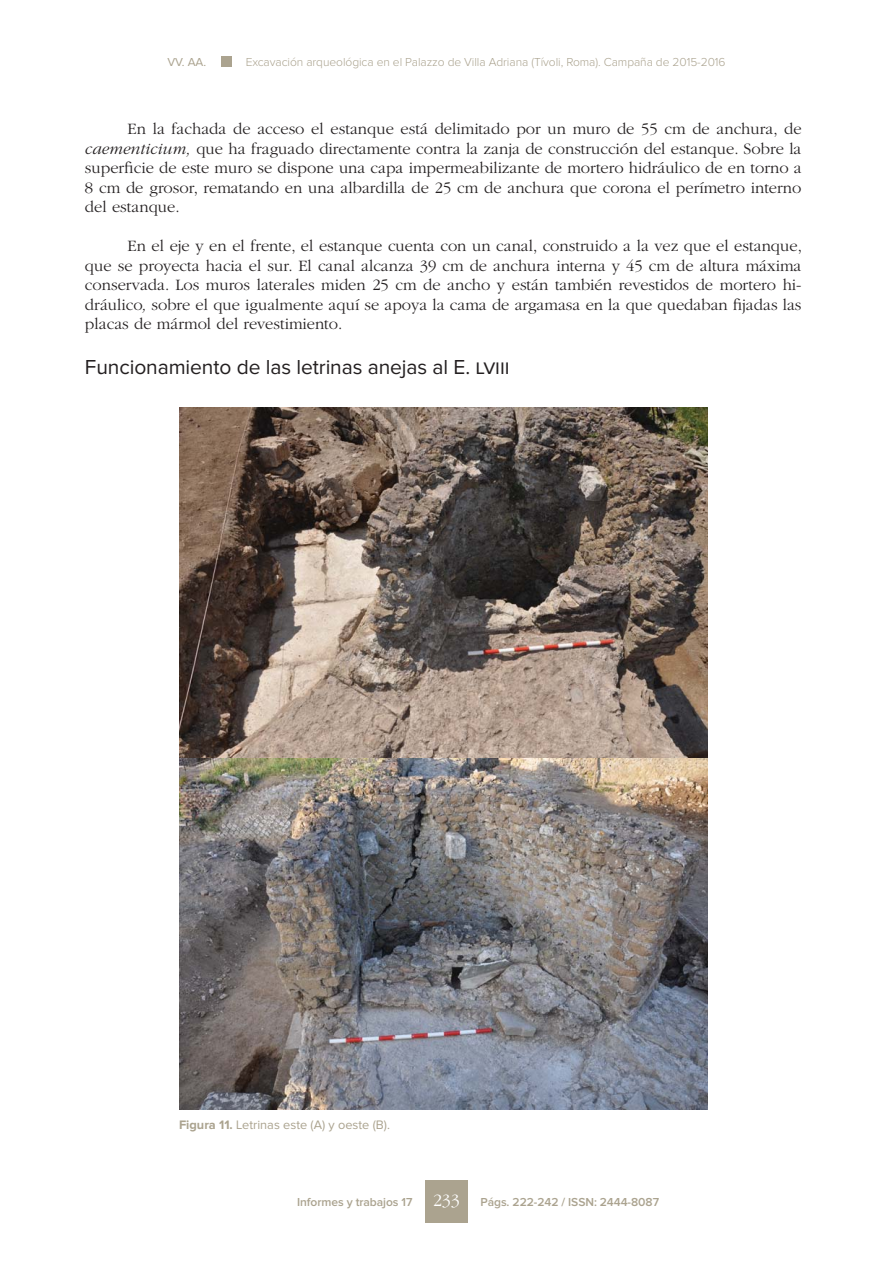
<style>
.page{position:relative;width:893px;height:1263px;background:#fff}
.page>*{position:absolute;margin:0;border:0;box-sizing:border-box;transform-origin:0 0}
.t1{font:21px "Proxima Nova";letter-spacing:-.005em;color:#231f20}
.t2{font:300 18px "ITC Garamond Std";color:#fff}
.t3{font:300 16.5px/19.5px "ITC Garamond Std";color:#231f20;text-align:justify}
.t4{font:12.75px "Proxima Nova";color:#aba38f}
.t5{font:300 12px "Proxima Nova";letter-spacing:-.005em;color:#aba38f}
.t6{font:600 12px "Proxima Nova";letter-spacing:-.005em;color:#aba38f}
.t7{font:12px "Proxima Nova";color:#aba38f}
.s1{font-style:italic}
.s2{font-weight:700}
</style>
<div class="page">
<div style="left:221px;top:57px;width:10px;height:10px;background:#aba38f"></div>
<div style="left:425px;top:1180px;width:43px;height:42px;background:#aba38f"></div>
<img style="left:179px;top:407px;width:528px;height:702px">
<p class="t7" style="left:167px;top:58px;width:40px">VV. AA.</p>
<p class="t5" style="left:246px;top:58px;width:481px">Excavación arqueológica en el Palazzo de Villa Adriana (Tívoli, Roma). Campaña de 2015-2016</p>
<p class="t3" style="left:85px;top:120px;width:718px;text-indent:43px">En la fachada de acceso el estanque está delimitado por un muro de 55 cm de anchura, de <span class="s1">caementicium,</span> que ha fraguado directamente contra la zanja de construcción del estanque. Sobre la superficie de este muro se dispone una capa impermeabilizante de mortero hidráulico de en torno a 8 cm de grosor, rematando en una albardilla de 25 cm de anchura que corona el perímetro interno del estanque.</p>
<p class="t3" style="left:85px;top:237px;width:718px;text-indent:43px">En el eje y en el frente, el estanque cuenta con un canal, construido a la vez que el estanque, que se proyecta hacia el sur. El canal alcanza 39 cm de anchura interna y 45 cm de altura máxima conservada. Los muros laterales miden 25 cm de ancho y están también revestidos de mortero hi&shy;dráulico<span class="s1">,</span> sobre el que igualmente aquí se apoya la cama de argamasa en la que quedaban fijadas las placas de mármol del revestimiento.</p>
<p class="t1" style="left:85px;top:361px;width:426px">Funcionamiento de las letrinas anejas al E. LVIII</p>
<p class="t4" style="left:179px;top:1121px;width:213px"><span class="s2">Figura 11.</span> Letrinas este (A) y oeste (B).</p>
<p class="t2" style="left:433px;top:1193px;width:28px">233</p>
<p class="t6" style="left:297px;top:1195px;width:117px">Informes y trabajos 17</p>
<p class="t6" style="left:480px;top:1195px;width:180px">Págs. 222-242 / ISSN: 2444-8087</p>
</div>
